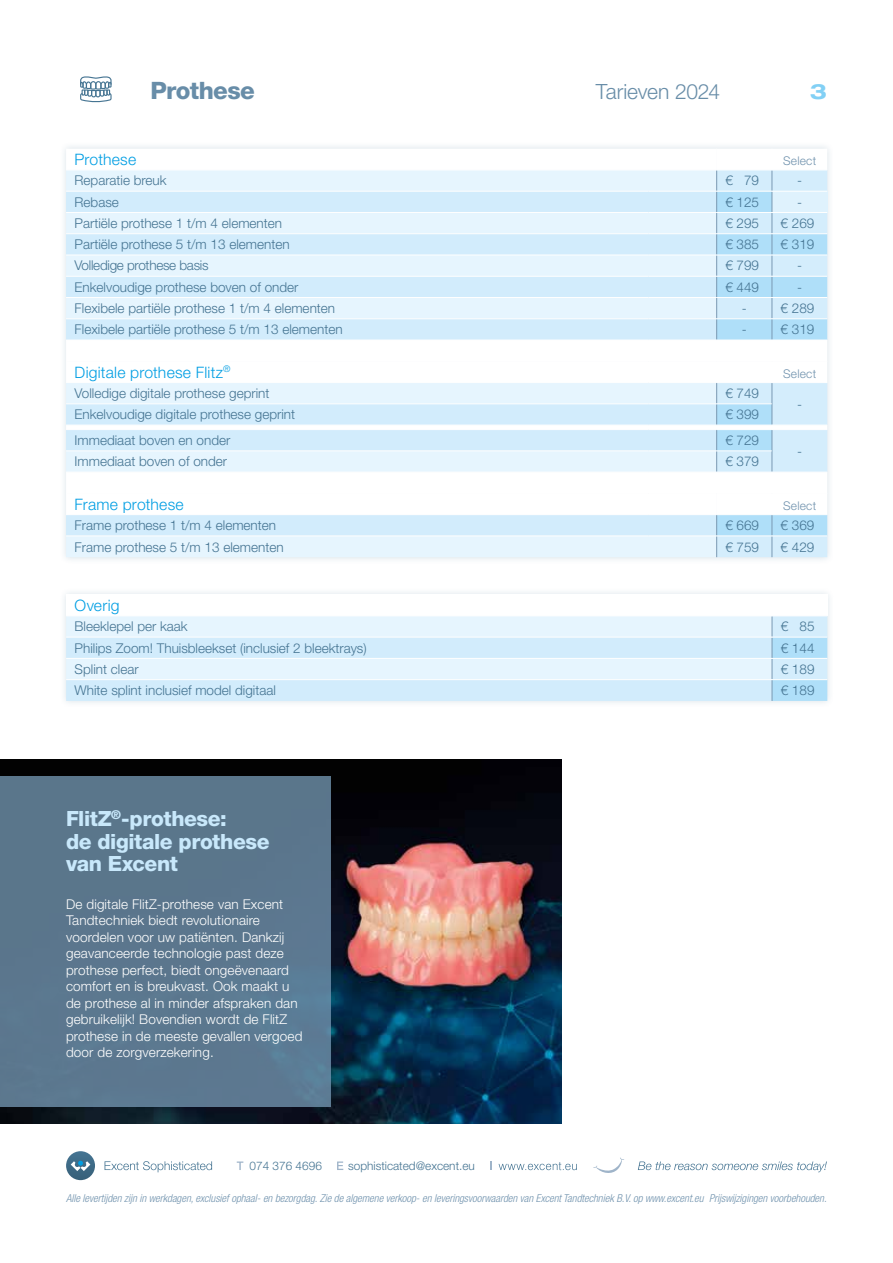
<style>
.page{position:relative;width:893px;height:1263px;background:#fff}
.page>*{position:absolute;margin:0;border:0;box-sizing:border-box;transform-origin:0 0}
.t1{font:800 24px "Helvetica Neue LT Std";letter-spacing:-.025em;color:#688da8}
.t2{font:800 21px/22.5px "Helvetica Neue LT Std";letter-spacing:-.02em;color:#c8e8fb}
.t3{font:300 21px "Helvetica Neue LT Std";letter-spacing:-.01em;color:#688da8}
.t4{font:700 expanded 21px "Helvetica Neue LT Std";color:#82d0f5}
.t5{font:300 15.75px "Helvetica Neue LT Std";letter-spacing:.015em;color:#009ee3}
.t6{font:300 13.5px "Helvetica Neue LT Std";color:#457492}
.t7{font:300 13.5px/16.5px "Helvetica Neue LT Std";letter-spacing:.01em;color:#fff}
.t8{font:300 13.5px "Helvetica Neue LT Std";letter-spacing:-.02em;color:#457492}
.t9{font:300 12px "Helvetica Neue LT Std";letter-spacing:.015em;color:#7193ae}
.t10{font:300 11.85px "Helvetica Neue LT Std";color:#457492}
.t11{font:italic 300 condensed 10.8px "Helvetica Neue LT Std";color:#7193ae}
</style>
<div class="page">
<div style="left:59px;top:141px;width:775px;height:423px;background:#457492;opacity:.2"></div>
<div style="left:66px;top:171px;width:650px;height:386px;background:#e6f5fe"></div>
<svg style="left:66px;top:192px;width:650px;height:343px;background:#d9effc"></svg>
<svg style="left:66px;top:341px;width:650px;height:173px"></svg>
<hr style="left:66px;top:191px;width:583px;height:1px;background:#fff">
<hr style="left:649px;top:191px;width:68px;height:1px;background:#fff">
<hr style="left:66px;top:212px;width:583px;height:1px;background:#fff">
<hr style="left:649px;top:212px;width:68px;height:1px;background:#fff">
<hr style="left:66px;top:233px;width:583px;height:1px;background:#fff">
<hr style="left:649px;top:233px;width:68px;height:1px;background:#fff">
<hr style="left:66px;top:297px;width:583px;height:1px;background:#fff">
<hr style="left:649px;top:297px;width:68px;height:1px;background:#fff">
<hr style="left:66px;top:318px;width:583px;height:1px;background:#fff">
<hr style="left:649px;top:318px;width:68px;height:1px;background:#fff">
<hr style="left:66px;top:403px;width:583px;height:1px;background:#fff">
<hr style="left:649px;top:403px;width:68px;height:1px;background:#fff">
<hr style="left:66px;top:425px;width:583px;height:1px;background:#fff">
<hr style="left:649px;top:425px;width:68px;height:1px;background:#fff">
<hr style="left:66px;top:514px;width:583px;height:1px;background:#fff">
<hr style="left:649px;top:514px;width:68px;height:1px;background:#fff">
<hr style="left:66px;top:535px;width:583px;height:1px;background:#fff">
<hr style="left:649px;top:535px;width:68px;height:1px;background:#fff">
<hr style="left:66px;top:170px;width:583px;height:1px;background:#fff">
<hr style="left:649px;top:170px;width:68px;height:1px;background:#fff">
<hr style="left:66px;top:361px;width:583px;height:1px;background:#fff">
<hr style="left:649px;top:361px;width:67px;height:1px;background:#fff">
<hr style="left:66px;top:382px;width:583px;height:1px;background:#fff">
<hr style="left:649px;top:382px;width:68px;height:1px;background:#fff">
<svg style="left:648px;top:494px;width:1px;height:20px"></svg>
<hr style="left:66px;top:429px;width:583px;height:1px;background:#fff">
<hr style="left:649px;top:429px;width:68px;height:1px;background:#fff">
<hr style="left:66px;top:450px;width:583px;height:1px;background:#fff">
<hr style="left:649px;top:450px;width:68px;height:1px;background:#fff">
<hr style="left:66px;top:255px;width:583px;height:1px;background:#fff">
<hr style="left:649px;top:255px;width:68px;height:1px;background:#fff">
<hr style="left:66px;top:276px;width:583px;height:1px;background:#fff">
<hr style="left:649px;top:276px;width:68px;height:1px;background:#fff">
<hr style="left:66px;top:340px;width:583px;height:1px;background:#fff">
<hr style="left:649px;top:340px;width:68px;height:1px;background:#fff">
<hr style="left:66px;top:493px;width:583px;height:1px;background:#fff">
<hr style="left:649px;top:493px;width:68px;height:1px;background:#fff">
<svg style="left:716px;top:170px;width:111px;height:387px"></svg>
<hr style="left:66px;top:472px;width:583px;height:1px;background:#fff">
<hr style="left:649px;top:472px;width:68px;height:1px;background:#fff">
<hr style="left:717px;top:472px;width:55px;height:1px;background:#fff">
<svg style="left:337px;top:1161px;width:6px;height:9px"></svg>
<svg style="left:237px;top:1161px;width:6px;height:9px"></svg>
<svg style="left:105px;top:1161px;width:107px;height:11px"></svg>
<svg style="left:66px;top:1151px;width:29px;height:29px"></svg>
<svg style="left:71px;top:1161px;width:19px;height:10px"></svg>
<svg style="left:499px;top:1162px;width:78px;height:8px"></svg>
<svg style="left:490px;top:1161px;width:2px;height:9px"></svg>
<svg style="left:638px;top:1161px;width:189px;height:11px"></svg>
<svg style="left:593px;top:1157px;width:31px;height:16px"></svg>
<div style="left:59px;top:587px;width:775px;height:121px;background:#f9fafb"></div>
<div style="left:66px;top:595px;width:761px;height:21px;background:#fff"></div>
<svg style="left:66px;top:616px;width:706px;height:21px;background:#e6f5fd"></svg>
<svg style="left:66px;top:638px;width:706px;height:63px;background:#d8effc"></svg>
<svg style="left:772px;top:616px;width:55px;height:85px;background:#c1e5f9"></svg>
<hr style="left:66px;top:637px;width:706px;height:1px;background:#fff">
<hr style="left:772px;top:637px;width:55px;height:1px;background:#fff">
<hr style="left:66px;top:658px;width:706px;height:1px;background:#fff">
<hr style="left:772px;top:658px;width:55px;height:1px;background:#fff">
<hr style="left:66px;top:679px;width:706px;height:1px;background:#fff">
<hr style="left:772px;top:679px;width:55px;height:1px;background:#fff">
<img style="left:0;top:760px;width:562px;height:363px">
<div style="left:0;top:776px;width:331px;height:331px;background:#5b768e"></div>
<svg style="left:80px;top:76px;width:32px;height:26px"></svg>
<h1 class="t1" style="left:150px;top:76px;width:106px">Prothese</h1>
<h2 class="t3" style="left:596px;top:79px;width:126px">Tarieven 2024</h2>
<h2 class="t4" style="left:810px;top:78px;width:19px">3</h2>
<p class="t5" style="left:75px;top:150px;width:63px">Prothese</p>
<p class="t9" style="left:783px;top:153px;width:35px">Select</p>
<p class="t6" style="left:75px;top:172px;width:94px">Reparatie breuk</p>
<p class="t6" style="left:725px;top:172px;width:35px">€ 79</p>
<p class="t6" style="left:797px;top:172px;width:6px">-</p>
<p class="t6" style="left:75px;top:194px;width:46px">Rebase</p>
<p class="t6" style="left:725px;top:194px;width:35px">€ 125</p>
<p class="t6" style="left:797px;top:194px;width:6px">-</p>
<p class="t6" style="left:75px;top:215px;width:209px">Partiële prothese 1 t/m 4 elementen</p>
<p class="t6" style="left:725px;top:215px;width:35px">€ 295</p>
<p class="t6" style="left:781px;top:215px;width:35px">€ 269</p>
<p class="t6" style="left:75px;top:236px;width:217px">Partiële prothese 5 t/m 13 elementen</p>
<p class="t6" style="left:725px;top:236px;width:35px">€ 385</p>
<p class="t6" style="left:781px;top:236px;width:35px">€ 319</p>
<p class="t8" style="left:75px;top:257px;width:136px">Volledige prothese basis</p>
<p class="t6" style="left:725px;top:257px;width:35px">€ 799</p>
<p class="t6" style="left:797px;top:257px;width:6px">-</p>
<p class="t6" style="left:75px;top:279px;width:225px">Enkelvoudige prothese boven of onder</p>
<p class="t6" style="left:725px;top:279px;width:35px">€ 449</p>
<p class="t6" style="left:797px;top:279px;width:6px">-</p>
<p class="t6" style="left:75px;top:300px;width:262px">Flexibele partiële prothese 1 t/m 4 elementen</p>
<p class="t6" style="left:742px;top:300px;width:6px">-</p>
<p class="t6" style="left:781px;top:300px;width:35px">€ 289</p>
<p class="t6" style="left:75px;top:321px;width:270px">Flexibele partiële prothese 5 t/m 13 elementen</p>
<p class="t6" style="left:742px;top:321px;width:6px">-</p>
<p class="t6" style="left:781px;top:321px;width:35px">€ 319</p>
<p class="t5" style="left:75px;top:362px;width:158px">Digitale prothese Flitz<sup>®</sup></p>
<p class="t9" style="left:783px;top:366px;width:35px">Select</p>
<p class="t6" style="left:75px;top:385px;width:196px">Volledige digitale prothese geprint</p>
<p class="t6" style="left:725px;top:385px;width:35px">€ 749</p>
<p class="t6" style="left:797px;top:396px;width:6px">-</p>
<p class="t6" style="left:75px;top:406px;width:222px">Enkelvoudige digitale prothese geprint</p>
<p class="t6" style="left:725px;top:406px;width:35px">€ 399</p>
<p class="t6" style="left:75px;top:432px;width:157px">Immediaat boven en onder</p>
<p class="t6" style="left:725px;top:432px;width:35px">€ 729</p>
<p class="t6" style="left:797px;top:443px;width:6px">-</p>
<p class="t6" style="left:75px;top:453px;width:154px">Immediaat boven of onder</p>
<p class="t6" style="left:725px;top:453px;width:35px">€ 379</p>
<p class="t5" style="left:75px;top:494px;width:111px">Frame prothese</p>
<p class="t9" style="left:783px;top:498px;width:35px">Select</p>
<p class="t6" style="left:75px;top:517px;width:203px">Frame prothese 1 t/m 4 elementen</p>
<p class="t6" style="left:725px;top:517px;width:35px">€ 669</p>
<p class="t6" style="left:781px;top:517px;width:35px">€ 369</p>
<p class="t6" style="left:75px;top:538px;width:211px">Frame prothese 5 t/m 13 elementen</p>
<p class="t6" style="left:725px;top:538px;width:35px">€ 759</p>
<p class="t6" style="left:781px;top:538px;width:35px">€ 429</p>
<p class="t5" style="left:75px;top:595px;width:46px">Overig</p>
<p class="t6" style="left:75px;top:618px;width:115px">Bleeklepel per kaak</p>
<p class="t6" style="left:781px;top:618px;width:35px">€ 85</p>
<p class="t6" style="left:75px;top:639px;width:294px">Philips Zoom! Thuisbleekset (inclusief 2 bleektrays)</p>
<p class="t6" style="left:781px;top:639px;width:35px">€ 144</p>
<p class="t6" style="left:75px;top:661px;width:66px">Splint clear</p>
<p class="t6" style="left:781px;top:661px;width:35px">€ 189</p>
<p class="t6" style="left:75px;top:682px;width:203px">White splint inclusief model digitaal</p>
<p class="t6" style="left:781px;top:682px;width:35px">€ 189</p>
<h2 class="t2" style="left:66px;top:807px;width:205px">FlitZ<sup>®</sup>-prothese:<br>de digitale prothese van Excent</h2>
<p class="t7" style="left:66px;top:895px;width:238px">De digitale FlitZ-prothese van Excent Tandtechniek biedt revolutionaire voordelen voor uw patiënten. Dankzij geavanceerde technologie past deze prothese perfect, biedt ongeëvenaard comfort en is breukvast. Ook maakt u de prothese al in minder afspraken dan gebruikelijk! Bovendien wordt de FlitZ prothese in de meeste gevallen vergoed door de zorgverzekering.</p>
<p class="t10" style="left:250px;top:1158px;width:74px">074 376 4696</p>
<p class="t10" style="left:348px;top:1158px;width:128px">sophisticated@excent.eu</p>
<p class="t11" style="left:66px;top:1191px;width:762px">Alle levertijden zijn in werkdagen, exclusief ophaal- en bezorgdag. Zie de algemene verkoop- en leveringsvoorwaarden van Excent Tandtechniek B.V. op www.excent.eu Prijswijzigingen voorbehouden.</p>
</div>
